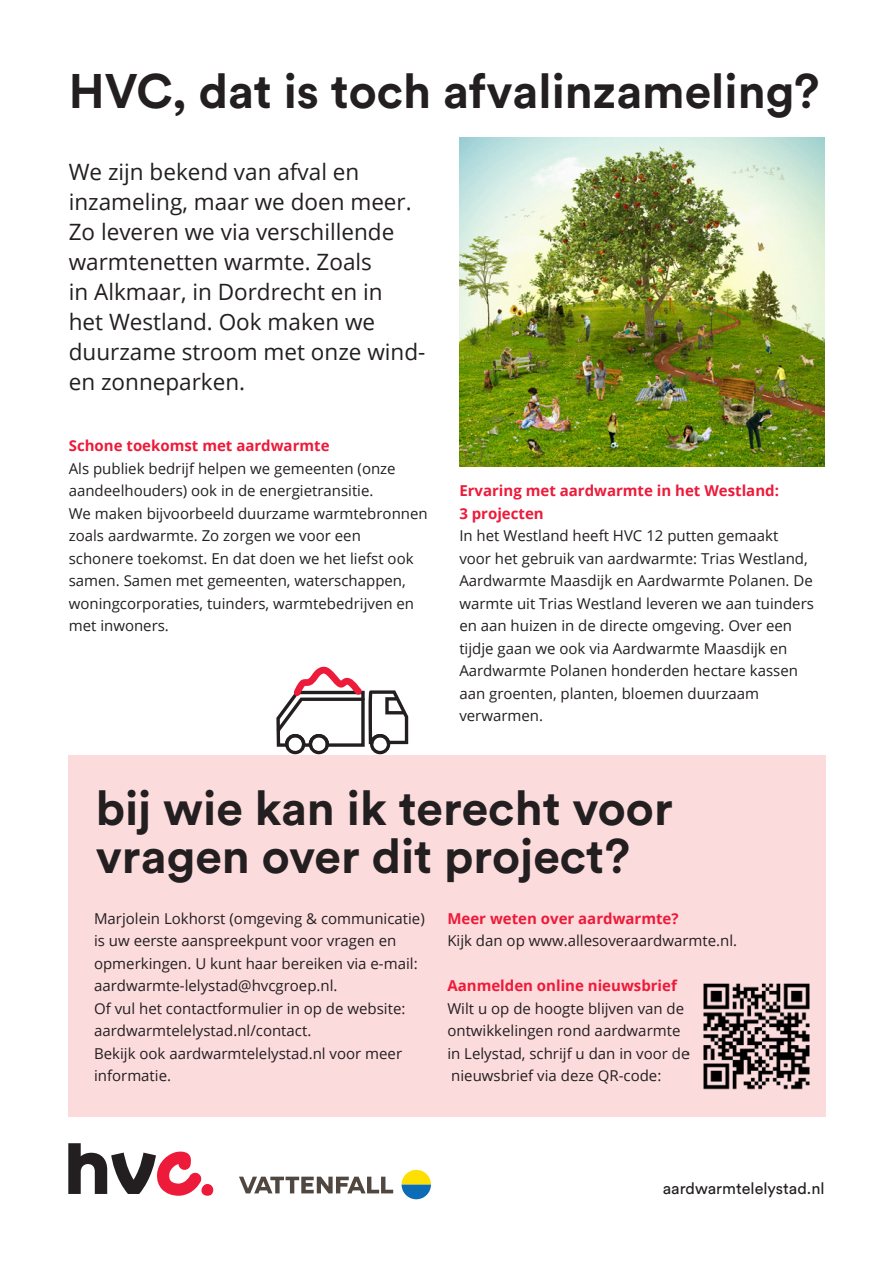
<style>
.page{position:relative;width:893px;height:1263px;background:#fff}
.page>*{position:absolute;margin:0;border:0;box-sizing:border-box;transform-origin:0 0}
.krant_heading_1{font:700 48px/48px "Circular Pro";color:#231f20}
.Binnenwerk_-_Bodytekst{font:22.5px/30px "Open Sans";color:#231f20}
.t1{font:16.2px "Circular Pro";color:#231f20}
.Binnenwerk_-_Bodytekst-2{font:15px/22.5px "Open Sans";color:#231f20}
.Binnenwerk_-_Bodytekst-3{font:700 15px/22.5px "Open Sans";color:#ed1a3a}
.s1{font-weight:700;color:#ed1a3a}
</style>
<div class="page">
<div style="left:69px;top:755px;width:757px;height:362px;background:#fcdbdc"></div>
<img style="left:703px;top:983px;width:107px;height:107px">
<svg style="left:276px;top:666px;width:132px;height:88px"></svg>
<div style="left:201px;top:1184px;width:12px;height:12px;background:#ed1a3a;border-radius:50%"></div>
<svg style="left:68px;top:1143px;width:134px;height:53px"></svg>
<svg style="left:239px;top:1177px;width:154px;height:16px"></svg>
<svg style="left:402px;top:1170px;width:29px;height:29px"></svg>
<img style="left:459px;top:137px;width:365px;height:330px">
<p class="krant_heading_1" style="left:69px;top:65px;width:752px">HVC, dat is toch afvalinzameling?</p>
<p class="Binnenwerk_-_Bodytekst" style="left:69px;top:156px;width:358px">We zijn bekend van afval en inzameling, maar we doen meer.<br>Zo leveren we via verschillende warmtenetten warmte. Zoals<br>in Alkmaar, in Dordrecht en in<br>het Westland. Ook maken we duurzame stroom met onze wind&shy;en zonneparken.</p>
<p class="Binnenwerk_-_Bodytekst-3" style="left:69px;top:434px;width:262px">Schone toekomst met aardwarmte</p>
<p class="Binnenwerk_-_Bodytekst-2" style="left:69px;top:457px;width:328px">Als publiek bedrijf helpen we gemeenten (onze aandeelhouders) ook in de energietransitie.</p>
<p class="Binnenwerk_-_Bodytekst-2" style="left:69px;top:502px;width:360px">We maken bijvoorbeeld duurzame warmtebronnen zoals aardwarmte. Zo zorgen we voor een schonere toekomst. En dat doen we het liefst ook samen. Samen met gemeenten, waterschappen, woningcorporaties, tuinders, warmtebedrijven en met inwoners.</p>
<p class="Binnenwerk_-_Bodytekst-3" style="left:459px;top:479px;width:321px">Ervaring met aardwarmte in het Westland:<br>3 projecten</p>
<p class="Binnenwerk_-_Bodytekst-2" style="left:459px;top:524px;width:356px">In het Westland heeft HVC 12 putten gemaakt<br>voor het gebruik van aardwarmte: Trias Westland, Aardwarmte Maasdijk en Aardwarmte Polanen. De warmte uit Trias Westland leveren we aan tuinders en aan huizen in de directe omgeving. Over een tijdje gaan we ook via Aardwarmte Maasdijk en Aardwarmte Polanen honderden hectare kassen aan groenten, planten, bloemen duurzaam verwarmen.</p>
<p class="krant_heading_1" style="left:96px;top:782px;width:579px">bij wie kan ik terecht voor vragen over dit project?</p>
<p class="Binnenwerk_-_Bodytekst-2" style="left:94px;top:907px;width:332px">Marjolein Lokhorst (omgeving &amp; communicatie) is uw eerste aanspreekpunt voor vragen en opmerkingen. U kunt haar bereiken via e-mail: aardwarmte-lelystad@hvcgroep.nl.<br>Of vul het contactformulier in op de website: aardwarmtelelystad.nl/contact.<br>Bekijk ook aardwarmtelelystad.nl voor meer informatie.</p>
<p class="Binnenwerk_-_Bodytekst-2" style="left:447px;top:907px;width:291px"><span class="s1">Meer weten over aardwarmte?<br></span>Kijk dan op www.allesoveraardwarmte.nl.</p>
<p class="Binnenwerk_-_Bodytekst-2" style="left:447px;top:974px;width:244px"><span class="s1">Aanmelden online nieuwsbrief<br></span>Wilt u op de hoogte blijven van de ontwikkelingen rond aardwarmte in Lelystad, schrijf u dan in voor de nieuwsbrief via deze QR-code:</p>
<p class="t1" style="left:663px;top:1177px;width:163px">aardwarmtelelystad.nl</p>
</div>
